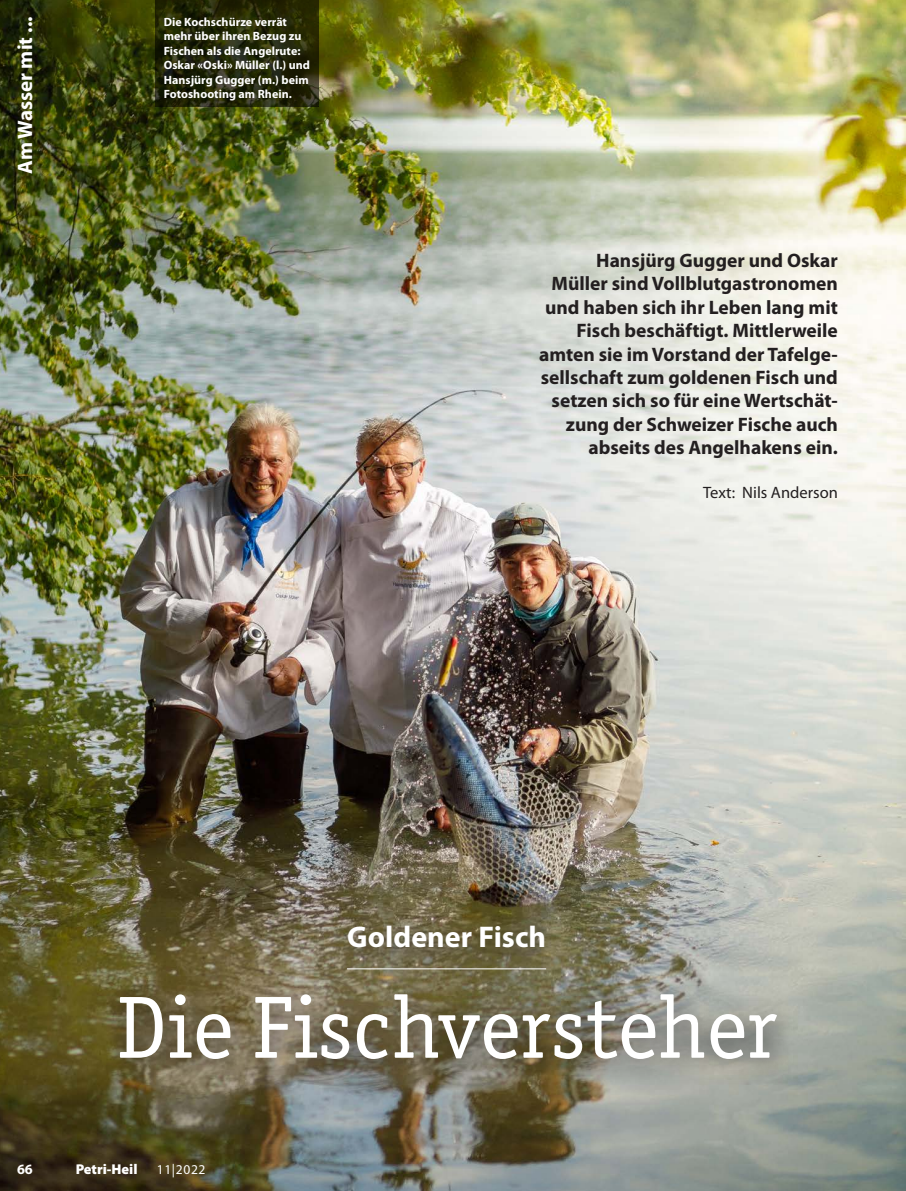
<style>
.page{position:relative;width:906px;height:1191px;background:#fff}
.page>*{position:absolute;margin:0;border:0;box-sizing:border-box;transform-origin:0 0}
.t1{font:88.5px "Officina Serif ITC Pro";color:#fff}
.t2{font:700 30px "Myriad Pro";color:#fff}
.t3{font:700 21px "Myriad Pro";color:#fff}
.t4{font:700 19.5px/23.4px "Myriad Pro";color:#231f20;text-align:right}
.t5{font:16.5px "Myriad Pro";color:#231f20}
.t6{font:900 14.25px "Myriad Pro";color:#fff}
.t7{font:700 14.25px "Myriad Pro";color:#fff}
.t8{font:13.5px "Myriad Pro";letter-spacing:.05em;color:#fff}
.t9{font:700 12px/14.4px "Myriad Pro";color:#fff}
</style>
<div class="page">
<img style="left:0;top:0;width:906px;height:1191px">
<div style="left:103px;top:908px;width:699px;height:178px;background:#231f20;opacity:.75"></div>
<hr style="left:347px;top:968px;width:199px;height:1px;background:#fff">
<svg style="left:156px;top:0;width:163px;height:107px;background:#232609"></svg>
<p class="t3" style="left:11px;top:174px;width:159px;rotate:-90deg">Am Wasser mit ...</p>
<p class="t9" style="left:164px;top:14px;width:148px">Die Kochschürze verrät mehr über ihren Bezug zu<br>Fischen als die Angelrute:<br>Oskar «Oski» Müller (l.) und<br>Hansjürg Gugger (m.) beim<br>Fotoshooting am Rhein.</p>
<p class="t4" style="left:539px;top:248px;width:300px">Hansjürg Gugger und Oskar<br>Müller sind Vollblutgastronomen und haben sich ihr Leben lang mit<br>Fisch beschäftigt. Mittlerweile amten sie im Vorstand der Tafelge&shy;sellschaft zum goldenen Fisch und setzen sich so für eine Wertschät&shy;zung der Schweizer Fische auch abseits des Angelhakens ein.</p>
<p class="t5" style="left:703px;top:482px;width:136px">Text: Nils Anderson</p>
<h2 class="t2" style="left:347px;top:917px;width:201px">Goldener Fisch</h2>
<h1 class="t1" style="left:116px;top:976px;width:662px">Die Fischversteher</h1>
<p class="t7" style="left:17px;top:1159px;width:17px">66</p>
<p class="t6" style="left:76px;top:1159px;width:63px">Petri-Heil</p>
<p class="t8" style="left:157px;top:1161px;width:50px">11|2022</p>
</div>
